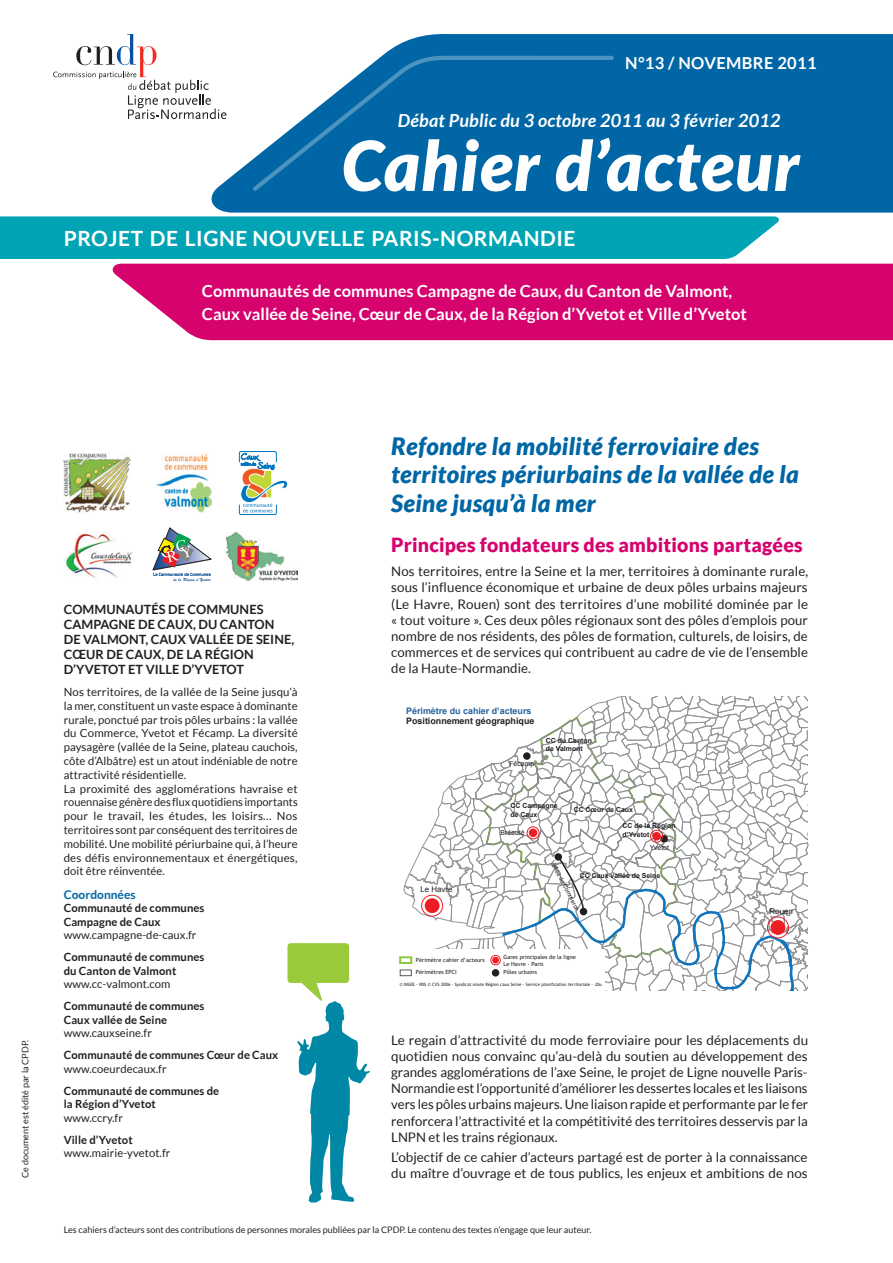
<style>
.page{position:relative;width:893px;height:1263px;background:#fff}
.page>*{position:absolute;margin:0;border:0;box-sizing:border-box;transform-origin:0 0}
.t1{font:italic 900 69px "Lato";letter-spacing:.01em;color:#fff}
.Titre_1{font:italic 900 24px/28.3px "Lato";letter-spacing:.01em;color:#0166a5}
.t2{font:700 21px "Lato";letter-spacing:.025em;color:#fff}
.Style_de_paragraphe{font:900 19.5px "Lato";letter-spacing:.01em;color:#d6026d}
.t3{font:italic 700 18px "Lato";letter-spacing:.01em;color:#fff}
.Texte_courant{font:700 16.5px/22.5px "Lato";color:#fff}
.Texte_courant-2{font:13.2px/16.2px "Lato";color:#231f20;text-align:justify}
.Titre_présentation{font:700 12.75px/15px "Lato";letter-spacing:.005em;color:#231f20}
.Coordonnées{font:700 12px "Lato";color:#0166a5}
.Texte_présentation{font:11.25px/13.8px "Lato";letter-spacing:.005em;color:#231f20;text-align:justify}
.Texte_Coordonnées{font:700 11.25px/13.5px "Lato";letter-spacing:.005em;color:#231f20}
.Texte_Coordonnées-2{font:11.25px "Lato";letter-spacing:.005em;color:#231f20}
.Texte_courant-3{font:9px "Lato";color:#231f20}
.t4{font:700 8.85px/10.6px "Arial";color:#21629c}
.t5{font:7.95px "Arial";color:#231f20}
.t6{font:700 6.9px/8.2px "Arial";color:#231f20}
.t7{font:6.9px "Arial";color:#231f20}
.t8{font:6px "Arial";color:#231f20}
.t9{font:5.7px/6.9px "Trebuchet MS";color:#231f20}
.t10{font:4.5px "Trebuchet MS";color:#231f20}
.s1{color:#231f20}
</style>
<div class="page">
<div style="left:0;top:216px;width:779px;height:43px;background:#00a4b4"></div>
<svg style="left:53px;top:34px;width:151px;height:85px"></svg>
<svg style="left:204px;top:34px;width:689px;height:179px;background:#257cb1"></svg>
<svg style="left:253px;top:56px;width:361px;height:135px;background:#257cb2"></svg>
<div style="left:112px;top:264px;width:781px;height:76px;background:#d6026d"></div>
<svg style="left:287px;top:943px;width:83px;height:260px"></svg>
<svg style="left:403px;top:696px;width:405px;height:295px"></svg>
<div style="left:527px;top:826px;width:13px;height:13px;border:1px solid #ee1d23;border-radius:50%"></div>
<div style="left:529px;top:828px;width:8px;height:9px;background:#ee1d23;border-radius:50%"></div>
<div style="left:421px;top:895px;width:22px;height:22px;border:1px solid #ee1d23;border-radius:50%"></div>
<div style="left:425px;top:898px;width:15px;height:15px;background:#ee1d23;border-radius:50%"></div>
<div style="left:767px;top:916px;width:22px;height:22px;border:1px solid #ee1d23;border-radius:50%"></div>
<div style="left:771px;top:920px;width:14px;height:15px;background:#ee1d23;border-radius:50%"></div>
<div style="left:650px;top:830px;width:13px;height:13px;border:1px solid #ee1d23;border-radius:50%"></div>
<div style="left:652px;top:832px;width:9px;height:8px;background:#ee1d23;border-radius:50%"></div>
<div style="left:391px;top:949px;width:214px;height:42px;background:#fff"></div>
<div style="left:399px;top:956px;width:13px;height:8px;border:2px solid #8bc63e"></div>
<div style="left:490px;top:955px;width:11px;height:10px;border:1px solid #ee1d23;border-radius:50%"></div>
<div style="left:492px;top:957px;width:7px;height:6px;background:#ee1d23;border-radius:50%"></div>
<div style="left:492px;top:969px;width:7px;height:7px;background:#231f20;border-radius:50%"></div>
<div style="left:400px;top:970px;width:12px;height:6px;border:1px solid #57585a"></div>
<svg style="left:239px;top:451px;width:49px;height:64px"></svg>
<img style="left:65px;top:533px;width:68px;height:45px">
<img style="left:64px;top:453px;width:66px;height:60px">
<svg style="left:153px;top:528px;width:59px;height:54px"></svg>
<img style="left:227px;top:533px;width:71px;height:48px">
<img style="left:157px;top:453px;width:55px;height:60px">
<p class="Texte_courant" style="left:625px;top:52px;width:80px">N°13 / NOVEMbr</p>
<p class="Texte_courant" style="left:764px;top:52px;width:54px">e 2011</p>
<p class="t3" style="left:398px;top:110px;width:384px">Débat Public du 3 octobre 2011 au 3 février 2012</p>
<p class="t1" style="left:342px;top:125px;width:459px">Cahier d’acteur</p>
<p class="t2" style="left:64px;top:226px;width:513px">Projet de lign e nouvelle Paris-Norman die</p>
<p class="Texte_courant" style="left:202px;top:280px;width:546px">Communautés de communes Campagne de Caux, du Canton de Valmont,<br>Caux vallée de Seine, Cœur de Caux, de la Région d’Yvetot et Ville d’Yvetot</p>
<p class="Texte_courant-3" style="left:20px;top:1178px;width:139px;rotate:-90deg">Ce document est édité par la CPDP.</p>
<p class="Titre_présentation" style="left:64px;top:601px;width:232px">Communautés de commun es<br>Campagn e de Caux, du Canton<br>de Valmont, Caux vallée de Sein e,<br>Cœur de Caux, de la Région d’Yvetot et Vill e d’Yvetot</p>
<p class="Texte_présentation" style="left:64px;top:685px;width:235px">Nos territoires, de la vallée de la Seine jusqu’à la mer, constituent un vaste espace à dominante rurale, ponctué par trois pôles urbains : la vallée du Commerce, Yvetot et Fécamp. La diversité paysagère (vallée de la Seine, plateau cauchois, côte d’Albâtre) est un atout indéniable de notre attractivité résidentielle.</p>
<p class="Texte_présentation" style="left:64px;top:781px;width:236px">La proximité des agglomérations havraise et rouennaise génère des flux quotidiens importants pour le travail, les études, les loisirs… Nos territoires sont par conséquent des territoires de mobilité. Une mobilité périurbaine qui, à l’heure des défis environnementaux et énergétiques, doit être réinventée.</p>
<p class="Coordonnées" style="left:64px;top:888px;width:73px">Coordonnées</p>
<p class="Texte_Coordonnées" style="left:64px;top:901px;width:142px">Communauté de communes<br>Campagne de Caux</p>
<p class="Texte_Coordonnées-2" style="left:64px;top:929px;width:134px">www.campagne-de-caux.fr</p>
<p class="Texte_Coordonnées" style="left:64px;top:950px;width:142px">Communauté de communes du Canton de Valmont</p>
<p class="Texte_Coordonnées-2" style="left:64px;top:978px;width:108px">www.cc-valmont.com</p>
<p class="Texte_Coordonnées" style="left:64px;top:999px;width:142px">Communauté de communes<br>Caux vallée de Seine</p>
<p class="Texte_Coordonnées-2" style="left:64px;top:1027px;width:90px">www.cauxseine.fr</p>
<p class="Texte_Coordonnées" style="left:64px;top:1048px;width:216px">Communauté de communes Cœur de Caux</p>
<p class="Texte_Coordonnées-2" style="left:64px;top:1062px;width:104px">www.coeurdecaux.fr</p>
<p class="Texte_Coordonnées" style="left:64px;top:1084px;width:157px">Communauté de communes de la Région d’Yvetot</p>
<p class="Texte_Coordonnées-2" style="left:64px;top:1112px;width:61px">www.ccry.fr</p>
<p class="Texte_Coordonnées" style="left:64px;top:1133px;width:70px">Ville d’Yvetot</p>
<p class="Texte_Coordonnées-2" style="left:64px;top:1147px;width:108px">www.mairie-yvetot.fr</p>
<p class="Titre_1" style="left:391px;top:432px;width:409px">Refondre la mobilité ferroviaire des territoires périurbains de la vallée de la<br>Seine jusqu’à la mer</p>
<p class="Style_de_paragraphe" style="left:391px;top:533px;width:413px">Principes fondateurs des ambitions partagées</p>
<p class="Texte_courant-2" style="left:391px;top:563px;width:418px">Nos territoires, entre la Seine et la mer, territoires à dominante rurale, sous l’influence économique et urbaine de deux pôles urbains majeurs (Le Havre, Rouen) sont des territoires d’une mobilité dominée par le « tout voiture ». Ces deux pôles régionaux sont des pôles d’emplois pour nombre de nos résidents, des pôles de formation, culturels, de loisirs, de commerces et de services qui contribuent au cadre de vie de l’ensemble de la Haute-Normandie.</p>
<p class="t4" style="left:406px;top:705px;width:130px">Périmètre du cahier d’acteurs<br><span class="s1">Positionnement géographique</span></p>
<p class="t7" style="left:509px;top:759px;width:27px">Fécamp</p>
<p class="t6" style="left:546px;top:736px;width:48px">CC du Canton de Valmont</p>
<p class="t5" style="left:420px;top:885px;width:34px">Le Havre</p>
<p class="t6" style="left:510px;top:802px;width:49px">CC Campagne de Caux</p>
<p class="t7" style="left:500px;top:828px;width:26px">Bréauté</p>
<p class="t6" style="left:574px;top:805px;width:61px">CC Cœur de Caux</p>
<p class="t6" style="left:623px;top:822px;width:55px">CC de la Région d’Yvetot</p>
<p class="t7" style="left:650px;top:843px;width:21px">Yvetot</p>
<p class="t8" style="left:556px;top:860px;width:57px;rotate:63deg">Vallée du Commerce</p>
<p class="t6" style="left:580px;top:871px;width:82px">CC Caux vallée de Seine</p>
<p class="t9" style="left:416px;top:956px;width:70px">Périmètre cahier d’acteurs</p>
<p class="t9" style="left:503px;top:953px;width:74px">Gares principales de la ligne<br>Le Havre - Paris</p>
<p class="t9" style="left:416px;top:969px;width:42px">Périmètres EPCI</p>
<p class="t9" style="left:503px;top:969px;width:35px">Pôles urbains</p>
<p class="t10" style="left:399px;top:982px;width:204px">© INSEE - IRIS © CVS 2006 - Syndicat mixte Région caux Seine - Service planification territoriale - JDu</p>
<p class="t5" style="left:769px;top:907px;width:25px">Rouen</p>
<p class="Texte_courant-2" style="left:391px;top:1032px;width:419px">Le regain d’attractivité du mode ferroviaire pour les déplacements du quotidien nous convainc qu’au-delà du soutien au développement des grandes agglomérations de l’axe Seine, le projet de Ligne nouvelle Paris-Normandie est l’opportunité d’améliorer les dessertes locales et les liaisons vers les pôles urbains majeurs. Une liaison rapide et performante par le fer renforcera l’attractivité et la compétitivité des territoires desservis par la LNPN et les trains régionaux.</p>
<p class="Texte_courant-2" style="left:391px;top:1149px;width:418px">L’objectif de ce cahier d’acteurs partagé est de porter à la connaissance du maître d’ouvrage et de tous publics, les enjeux et ambitions de nos</p>
<p class="Texte_courant-3" style="left:64px;top:1225px;width:529px">Les cahiers d’acteurs sont des contributions de personnes morales publiées par la CPDP. Le contenu des textes n’engage que leur auteur.</p>
</div>
